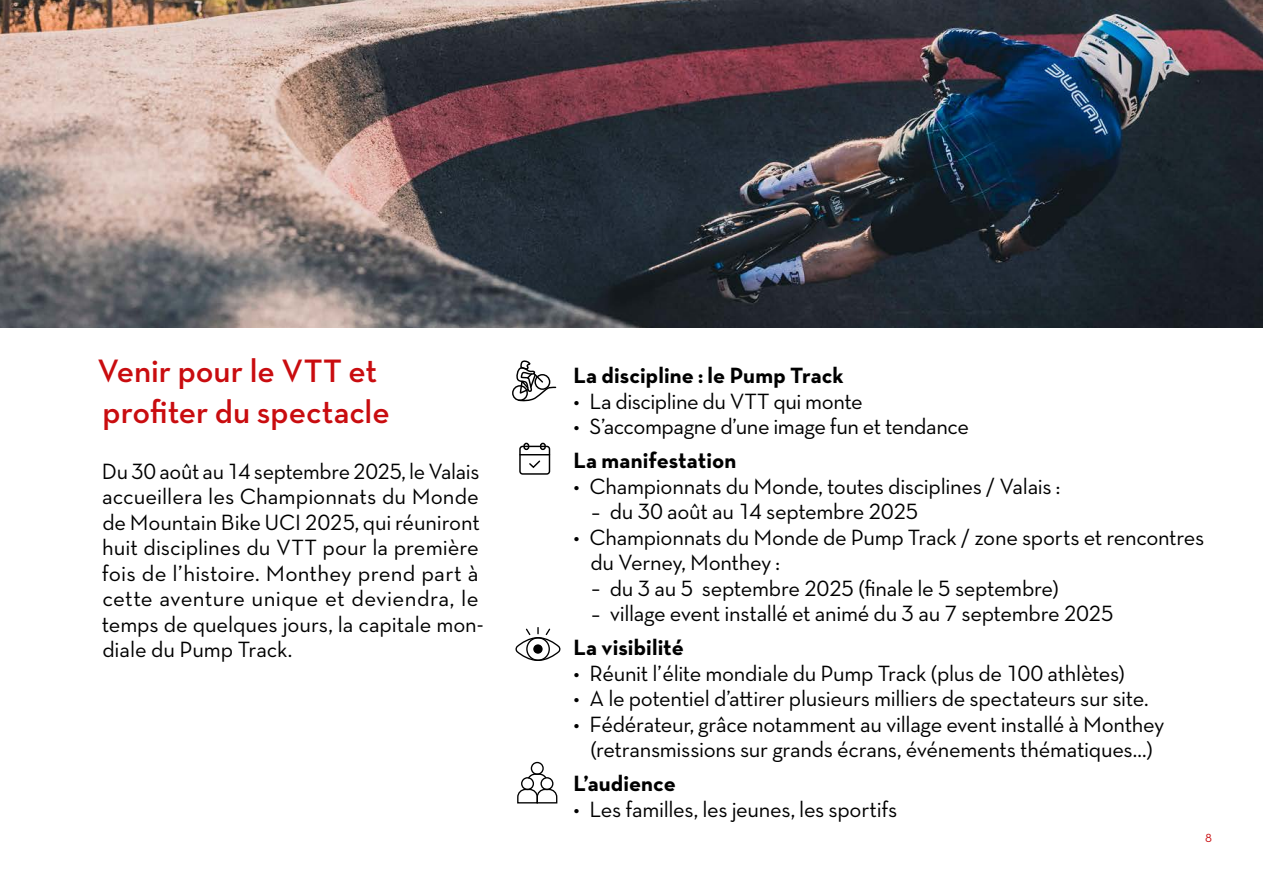
<style>
.page{position:relative;width:1263px;height:893px;background:#fff}
.page>*{position:absolute;margin:0;border:0;box-sizing:border-box;transform-origin:0 0}
.t1{font:600 33px/41.7px "Neutraface Text";letter-spacing:-.005em;color:#c90c0f}
.t2{font:22.5px/25.5px "Neutraface Text";letter-spacing:-.015em;color:#000}
.t3{font:700 22.5px "Neutraface Text";letter-spacing:.005em;color:#000}
.t4{font:12px "Neutraface Text";color:#c90c0f}
.s1{font-weight:300;font-size:39px}
.s2{font-weight:700}
</style>
<div class="page">
<div style="left:512px;top:385px;width:16px;height:16px;border:1px solid #000;border-radius:50%"></div>
<svg style="left:516px;top:360px;width:41px;height:42px"></svg>
<div style="left:519px;top:446px;width:31px;height:29px;border:1px solid #000;border-radius:3px"></div>
<svg style="left:520px;top:454px;width:29px;height:15px"></svg>
<div style="left:523px;top:443px;width:6px;height:7px;border:1px solid #000;border-radius:2px"></div>
<div style="left:540px;top:443px;width:6px;height:7px;border:1px solid #000;border-radius:2px"></div>
<svg style="left:515px;top:627px;width:45px;height:34px"></svg>
<svg style="left:533px;top:644px;width:10px;height:10px"></svg>
<img style="left:0;top:0;width:1263px;height:327px">
<svg style="left:517px;top:788px;width:41px;height:16px"></svg>
<div style="left:521px;top:777px;width:13px;height:13px;border:1px solid #000;border-radius:50%"></div>
<svg style="left:527px;top:773px;width:19px;height:7px"></svg>
<div style="left:531px;top:762px;width:13px;height:13px;border:1px solid #000;border-radius:50%"></div>
<div style="left:540px;top:777px;width:13px;height:13px;border:1px solid #000;border-radius:50%"></div>
<h1 class="t1" style="left:98px;top:349px;width:294px">Venir pour le VTT et profiter du spectacle</h1>
<p class="t2" style="left:102px;top:458px;width:383px">Du 30 août au 14 septembre 2025, le Valais accueillera les Championnats du Monde de Mountain Bike UCI 2025, qui réuniront huit disciplines du VTT pour la première fois de l’histoire. Monthey prend part à cette aventure unique et deviendra, le temps de quelques jours, la capitale mon&shy;diale du Pump Track.</p>
<p class="t3" style="left:573px;top:361px;width:272px">La discipline : le Pump Track</p>
<p class="t2" style="left:573px;top:388px;width:291px">• La discipline du VTT qui monte</p>
<p class="t2" style="left:573px;top:413px;width:397px">• S’accompagne d’une image fun et tendance</p>
<p class="t3" style="left:573px;top:446px;width:165px">La manifestation</p>
<p class="t2" style="left:573px;top:473px;width:488px">• Championnats du Monde, toutes disciplines / Valais :</p>
<p class="t2" style="left:590px;top:498px;width:330px"><span class="s1">-</span> du 30 août au 14 septembre 2025</p>
<p class="t2" style="left:590px;top:524px;width:615px;text-indent:-17px">• Championnats du Monde de Pump Track / zone sports et rencontres du Verney, Monthey :</p>
<p class="t2" style="left:590px;top:575px;width:470px"><span class="s1">-</span> du 3 au 5 septembre 2025 (finale le 5 septembre)</p>
<p class="t2" style="left:573px;top:596px;width:542px;line-height:34px;text-indent:17px"><span class="s1">-</span> village event installé et animé du 3 au 7 septembre 2025<br><span class="s2">La visibilité</span></p>
<p class="t2" style="left:573px;top:660px;width:553px">• Réunit l’élite mondiale du Pump Track (plus de 100 athlètes)</p>
<p class="t2" style="left:573px;top:685px;width:577px">• A le potentiel d’attirer plusieurs milliers de spectateurs sur site.</p>
<p class="t2" style="left:573px;top:711px;width:593px;text-align:center">• Fédérateur, grâce notamment au village event installé à Monthey (retransmissions sur grands écrans, événements thématiques…)</p>
<p class="t3" style="left:573px;top:769px;width:104px">L’audience</p>
<p class="t2" style="left:573px;top:796px;width:326px">• Les familles, les jeunes, les sportifs</p>
<p class="t4" style="left:1205px;top:830px;width:8px">8</p>
</div>
